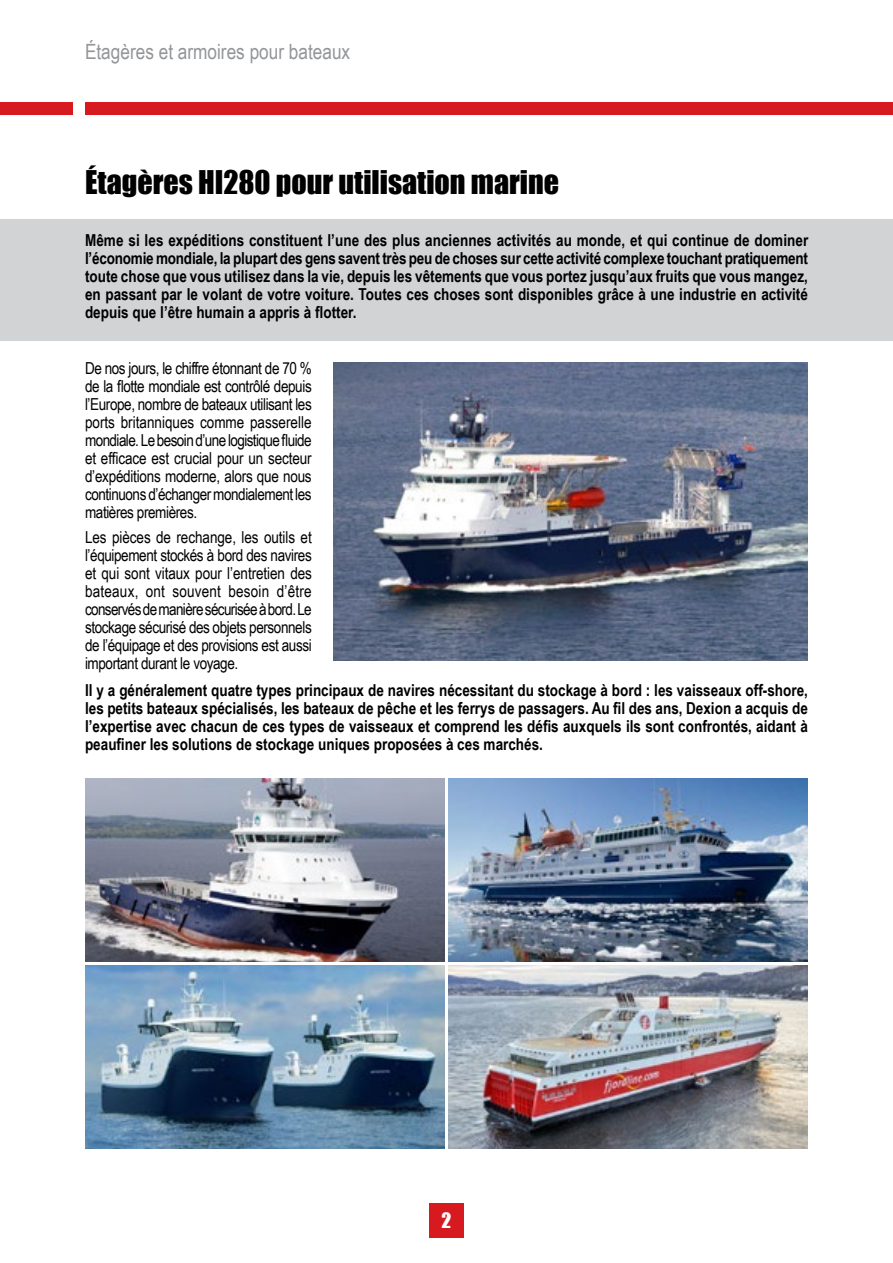
<style>
.page{position:relative;width:893px;height:1263px;background:#fff}
.page>*{position:absolute;margin:0;border:0;box-sizing:border-box;transform-origin:0 0}
.t1{font:30px "Impact";color:#000}
.t2{font:21px "Arial Narrow";color:#939598}
.t3{font:19.5px "Impact";color:#fff}
.t4{font:700 16.5px/18px "Arial Narrow";color:#000;text-align:justify}
.t5{font:16.5px/18px "Arial Narrow";letter-spacing:-.025em;color:#000;text-align:justify}
</style>
<div class="page">
<div style="left:85px;top:102px;width:808px;height:13px;background:#d71920"></div>
<div style="left:0;top:102px;width:72px;height:13px;background:#d71920"></div>
<div style="left:429px;top:1203px;width:34px;height:34px;background:#d71920"></div>
<div style="left:0;top:219px;width:893px;height:121px;background:#d1d3d4"></div>
<img style="left:333px;top:362px;width:475px;height:298px">
<img style="left:85px;top:778px;width:359px;height:183px">
<img style="left:448px;top:778px;width:360px;height:183px">
<img style="left:85px;top:965px;width:359px;height:183px">
<img style="left:448px;top:965px;width:360px;height:183px">
<p class="t2" style="left:85px;top:36px;width:267px">Étagères et armoires pour bateaux</p>
<h1 class="t1" style="left:85px;top:159px;width:476px">Étagères HI280 pour utilisation marine</h1>
<p class="t4" style="left:85px;top:230px;width:725px">Même si les expéditions constituent l’une des plus anciennes activités au monde, et qui continue de dominer l’économie mondiale, la plupart des gens savent très peu de choses sur cette activité complexe touchant pratiquement toute chose que vous utilisez dans la vie, depuis les vêtements que vous portez jusqu’aux fruits que vous mangez, en passant par le volant de votre voiture. Toutes ces choses sont disponibles grâce à une industrie en activité depuis que l’être humain a appris à flotter.</p>
<p class="t5" style="left:85px;top:359px;width:228px">De nos jours, le chiffre étonnant de 70 % de la flotte mondiale est contrôlé depuis l’Europe, nombre de bateaux utilisant les ports britanniques comme passerelle mondiale. Le besoin d’une logistique fluide et efficace est crucial pour un secteur d’expéditions moderne, alors que nous continuons d’échanger mondialement les matières premières.</p>
<p class="t5" style="left:85px;top:527px;width:228px">Les pièces de rechange, les outils et l’équipement stockés à bord des navires et qui sont vitaux pour l’entretien des bateaux, ont souvent besoin d’être conservés de manière sécurisée à bord. Le stockage sécurisé des objets personnels de l’équipage et des provisions est aussi important durant le voyage.</p>
<p class="t4" style="left:85px;top:680px;width:724px">Il y a généralement quatre types principaux de navires nécessitant du stockage à bord : les vaisseaux off-shore, les petits bateaux spécialisés, les bateaux de pêche et les ferrys de passagers. Au fil des ans, Dexion a acquis de l’expertise avec chacun de ces types de vaisseaux et comprend les défis auxquels ils sont confrontés, aidant à peaufiner les solutions de stockage uniques proposées à ces marchés.</p>
<p class="t3" style="left:442px;top:1205px;width:11px">2</p>
</div>
